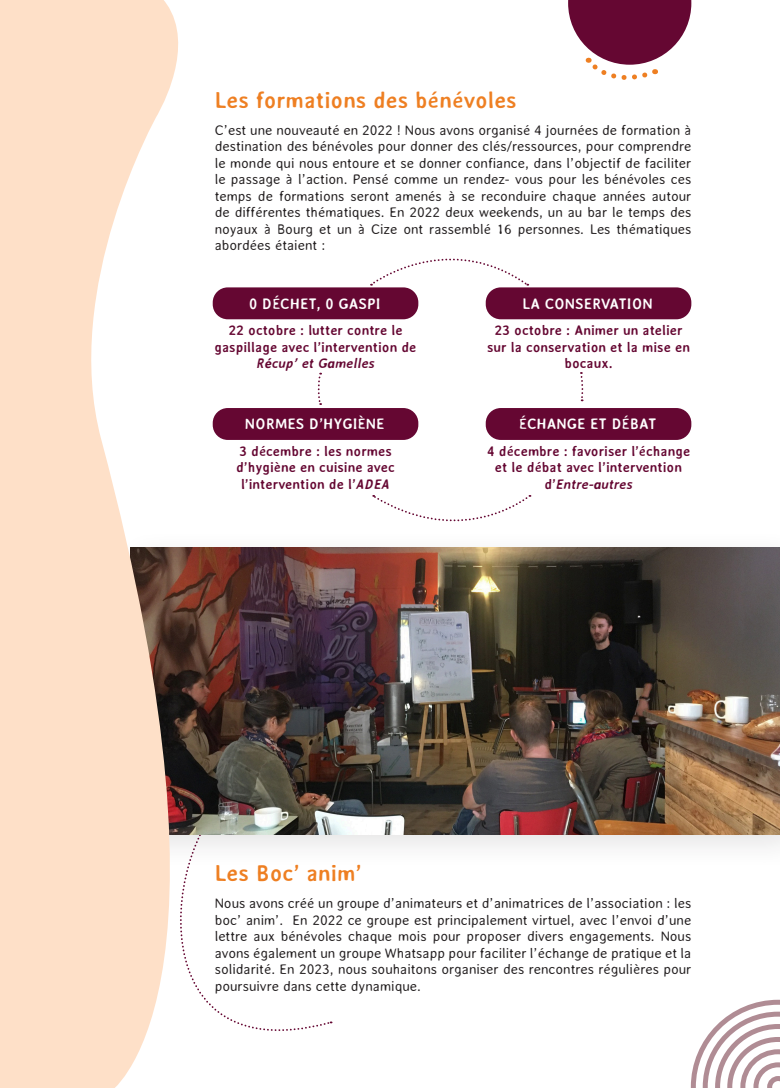
<style>
.page{position:relative;width:780px;height:1088px;background:#fff}
.page>*{position:absolute;margin:0;border:0;box-sizing:border-box;transform-origin:0 0}
.t1{font:700 22.5px "Averia Sans";color:#ee7f22}
.t2{font:700 15px "Averia Sans";color:#fff}
.t3{font:300 13.75px/16.5px "Averia Sans";color:#231f20;text-align:justify}
.t4{font:700 13.75px/16.2px "Averia Sans";color:#650732;text-align:center}
.t5{font:italic 700 13.75px "Averia Sans";color:#650732}
.s1{font-style:italic}
</style>
<div class="page">
<div style="left:213px;top:287px;width:205px;height:32px;background:#650732;border-radius:15px"></div>
<div style="left:485px;top:287px;width:206px;height:32px;background:#650732;border-radius:15px"></div>
<div style="left:213px;top:408px;width:205px;height:32px;background:#650732;border-radius:15px"></div>
<div style="left:485px;top:408px;width:206px;height:32px;background:#650732;border-radius:15px"></div>
<svg style="left:568px;top:0;width:123px;height:80px"></svg>
<div style="left:111px;top:528px;width:669px;height:343px;background:#231f20;opacity:.12"></div>
<img style="left:301px;top:547px;width:479px;height:287px">
<svg style="left:690px;top:1000px;width:90px;height:88px"></svg>
<svg style="left:0;top:0;width:301px;height:1088px;fill:#fee0c8"></svg>
<svg style="left:371px;top:258px;width:157px;height:28px"></svg>
<svg style="left:580px;top:372px;width:3px;height:29px"></svg>
<svg style="left:372px;top:495px;width:158px;height:49px"></svg>
<svg style="left:318px;top:373px;width:4px;height:32px"></svg>
<h1 class="t1" style="left:215px;top:87px;width:303px">Les formations des bénévoles</h1>
<p class="t3" style="left:215px;top:122px;width:478px">C’est une nouveauté en 2022 ! Nous avons organisé 4 journées de formation à destination des bénévoles pour donner des clés/ressources, pour comprendre le monde qui nous entoure et se donner confiance, dans l’objectif de faciliter le passage à l’action. Pensé comme un rendez- vous pour les bénévoles ces temps de formations seront amenés à se reconduire chaque années autour de différentes thématiques. En 2022 deux weekends, un au bar le temps des noyaux à Bourg et un à Cize ont rassemblé 16 personnes. Les thématiques abordées étaient :</p>
<p class="t2" style="left:249px;top:295px;width:133px">0 DÉCHET, 0 GASPI</p>
<p class="t4" style="left:214px;top:322px;width:203px">22 octobre : lutter contre le gaspillage avec l’intervention de</p>
<p class="t5" style="left:256px;top:355px;width:120px">Récup’ et Gamelles</p>
<p class="t2" style="left:245px;top:415px;width:141px">NORMES D’HYGIÈNE</p>
<p class="t4" style="left:236px;top:443px;width:160px">3 décembre : les normes d’hygiène en cuisine avec l’intervention de l’<span class="s1">ADEA</span></p>
<p class="t2" style="left:522px;top:295px;width:132px">LA CONSERVATION</p>
<p class="t4" style="left:487px;top:322px;width:204px">23 octobre : Animer un atelier sur la conservation et la mise en bocaux.</p>
<p class="t2" style="left:518px;top:415px;width:139px">ÉCHANGE ET DÉBAT</p>
<p class="t4" style="left:487px;top:443px;width:205px">4 décembre : favoriser l’échange et le débat avec l’intervention d’<span class="s1">Entre-autres</span></p>
<h1 class="t1" style="left:215px;top:861px;width:148px">Les Boc’ anim’</h1>
<p class="t3" style="left:215px;top:895px;width:478px">Nous avons créé un groupe d’animateurs et d’animatrices de l’association : les boc’ anim’. En 2022 ce groupe est principalement virtuel, avec l’envoi d’une lettre aux bénévoles chaque mois pour proposer divers engagements. Nous avons également un groupe Whatsapp pour faciliter l’échange de pratique et la solidarité. En 2023, nous souhaitons organiser des rencontres régulières pour poursuivre dans cette dynamique.</p>
</div>
